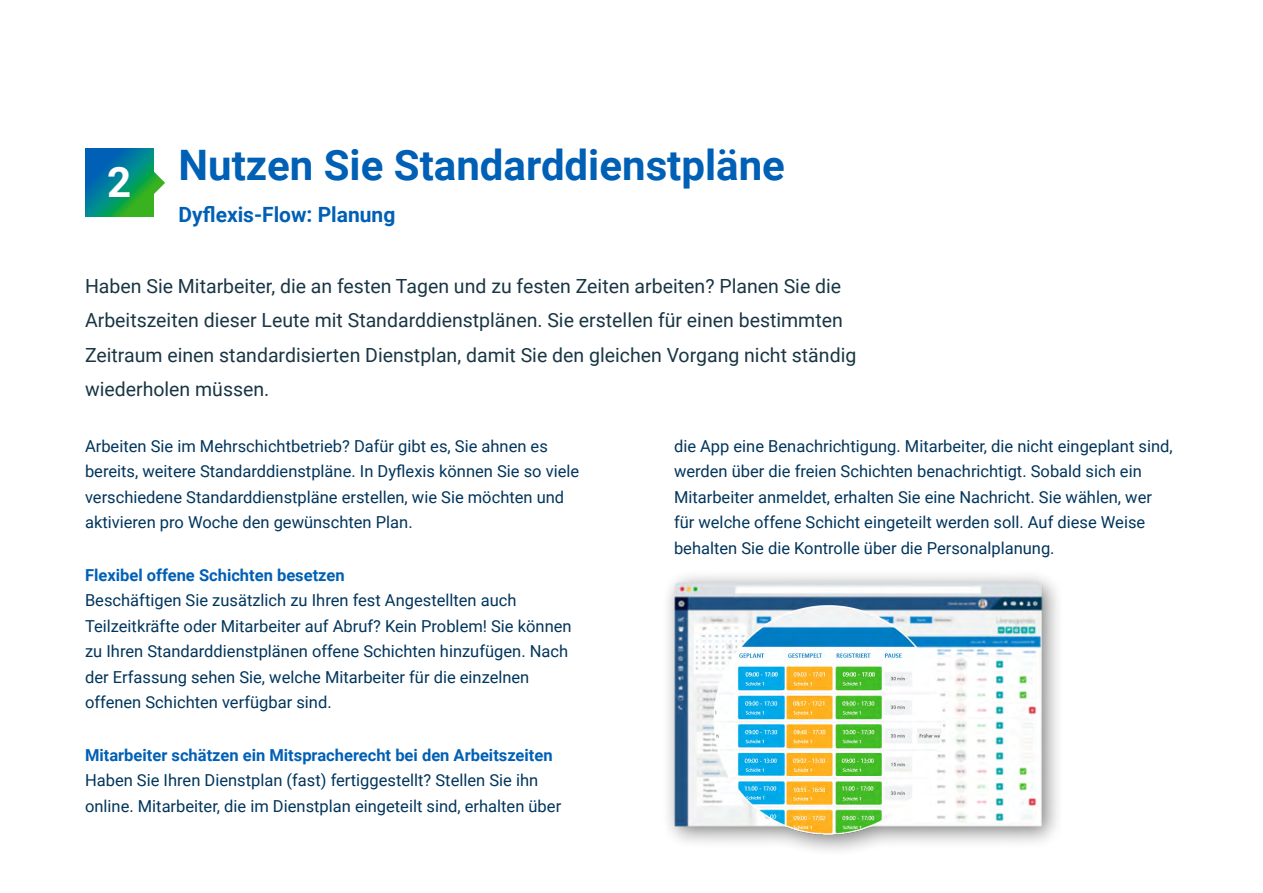
<style>
.page{position:relative;width:1263px;height:893px;background:#fff}
.page>*{position:absolute;margin:0;border:0;box-sizing:border-box;transform-origin:0 0}
.t1{font:700 42px "Roboto";color:#0060b5}
.t2{font:700 42px "Roboto";color:#fff}
.t3{font:700 21px "Roboto";color:#0060b5}
.t4{font:19.5px/34.5px "Roboto";color:#193644}
.t5{font:16.5px/25.5px "Roboto";color:#00355c}
.t6{font:700 16.5px "Roboto";color:#0060b5}
</style>
<div class="page">
<div style="left:660px;top:568px;width:405px;height:289px;background:#000;opacity:.5"></div>
<img style="left:674px;top:579px;width:372px;height:266px">
<svg style="left:85px;top:149px;width:68px;height:68px;background:#088781"></svg>
<svg style="left:141px;top:171px;width:24px;height:24px"></svg>
<h1 class="t2" style="left:107px;top:153px;width:26px">2</h1>
<h1 class="t1" style="left:179px;top:136px;width:608px">Nutzen Sie Standarddienstpläne</h1>
<p class="t3" style="left:179px;top:200px;width:218px">Dyflexis-Flow: Planung</p>
<p class="t4" style="left:85px;top:268px;width:773px">Haben Sie Mitarbeiter, die an festen Tagen und zu festen Zeiten arbeiten? Planen Sie die Arbeitszeiten dieser Leute mit Standarddienstplänen. Sie erstellen für einen bestimmten Zeitraum einen standardisierten Dienstplan, damit Sie den gleichen Vorgang nicht ständig wiederholen müssen.</p>
<p class="t5" style="left:85px;top:433px;width:496px">Arbeiten Sie im Mehrschichtbetrieb? Dafür gibt es, Sie ahnen es bereits, weitere Standarddienstpläne. In Dyflexis können Sie so viele verschiedene Standarddienstpläne erstellen, wie Sie möchten und aktivieren pro Woche den gewünschten Plan.</p>
<p class="t6" style="left:85px;top:563px;width:261px">Flexibel offene Schichten besetzen</p>
<p class="t5" style="left:85px;top:587px;width:488px">Beschäftigen Sie zusätzlich zu Ihren fest Angestellten auch Teilzeitkräfte oder Mitarbeiter auf Abruf? Kein Problem! Sie können zu Ihren Standarddienstplänen offene Schichten hinzufügen. Nach der Erfassung sehen Sie, welche Mitarbeiter für die einzelnen offenen Schichten verfügbar sind.</p>
<p class="t6" style="left:85px;top:743px;width:469px">Mitarbeiter schätzen ein Mitspracherecht bei den Arbeitszeiten</p>
<p class="t5" style="left:85px;top:767px;width:478px">Haben Sie Ihren Dienstplan (fast) fertiggestellt? Stellen Sie ihn online. Mitarbeiter, die im Dienstplan eingeteilt sind, erhalten über</p>
<p class="t5" style="left:674px;top:433px;width:500px">die App eine Benachrichtigung. Mitarbeiter, die nicht eingeplant sind, werden über die freien Schichten benachrichtigt. Sobald sich ein Mitarbeiter anmeldet, erhalten Sie eine Nachricht. Sie wählen, wer für welche offene Schicht eingeteilt werden soll. Auf diese Weise behalten Sie die Kontrolle über die Personalplanung.</p>
</div>
